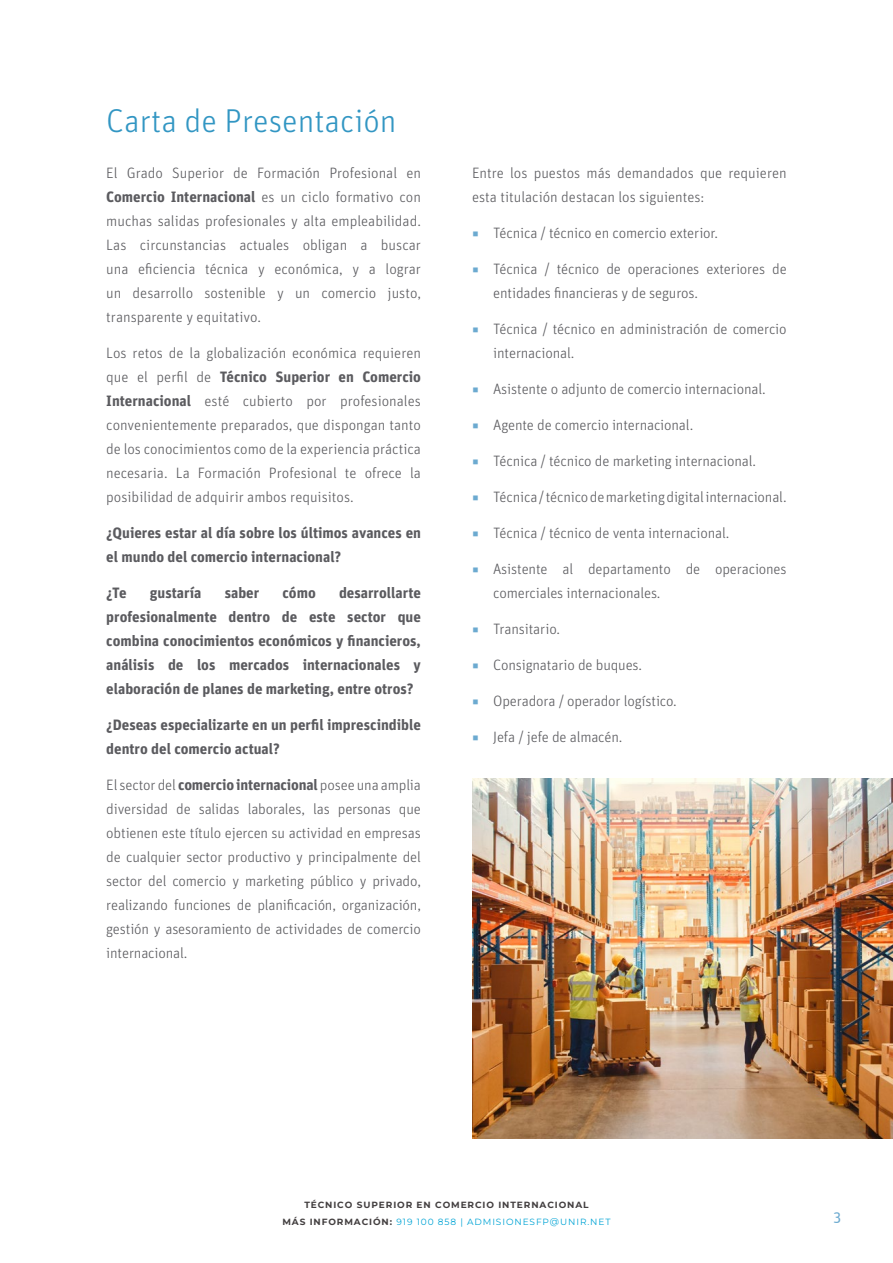
<style>
.page{position:relative;width:893px;height:1263px;background:#fff}
.page>*{position:absolute;margin:0;border:0;box-sizing:border-box;transform-origin:0 0}
.t1{font:300 33px "Unit OT";color:#3296c3}
.t2{font:300 15px/24px "Unit OT";letter-spacing:-.01em;color:#5b5b5f}
.t3{font:700 15px/24px "Unit OT";color:#5b5b5f}
.t4{font:15px "Myriad Pro";color:#6caad0}
.t5{font:100 9px/16.5px "Montserrat";letter-spacing:.1em;color:#433f40;text-align:center}
.s1{font-weight:700}
.s2{color:#6caad0}
.s3{color:#00a4d5}
.s4{font-family:"Unit OT"}
</style>
<div class="page">
<img style="left:472px;top:778px;width:421px;height:360px">
<h1 class="t1" style="left:106px;top:102px;width:292px">Carta de Presentación</h1>
<p class="t2" style="left:106px;top:161px;width:316px;text-align:justify">El Grado Superior de Formación Profesional en <span class="s1">Comercio Internacional</span> es un ciclo formativo con muchas salidas profesionales y alta empleabilidad.<br>Las circunstancias actuales obligan a buscar una eficiencia técnica y económica, y a lograr un desarrollo sostenible y un comercio justo, transparente y equitativo.</p>
<p class="t2" style="left:106px;top:341px;width:316px;text-align:justify">Los retos de la globalización económica requieren que el perfil de <span class="s1">Técnico Superior en Comercio Internacional</span> esté cubierto por profesionales convenientemente preparados, que dispongan tanto de los conocimientos como de la experiencia práctica necesaria. La Formación Profesional te ofrece la posibilidad de adquirir ambos requisitos.</p>
<p class="t3" style="left:106px;top:521px;width:316px">¿Quieres estar al día sobre los últimos avances en el mundo del comercio internacional?</p>
<p class="t3" style="left:106px;top:581px;width:22px">¿Te</p>
<p class="t3" style="left:150px;top:581px;width:53px">gustaría</p>
<p class="t3" style="left:225px;top:581px;width:36px">saber</p>
<p class="t3" style="left:282px;top:581px;width:35px">cómo</p>
<p class="t3" style="left:106px;top:581px;width:316px;text-align:justify;text-indent:233px">desarrollarte profesionalmente dentro de este sector que combina conocimientos económicos y financieros, análisis de los mercados internacionales y elaboración de planes de marketing, entre otros?</p>
<p class="t3" style="left:106px;top:713px;width:316px">¿Deseas especializarte en un perfil imprescindible dentro del comercio actual?</p>
<p class="t2" style="left:106px;top:773px;width:316px;text-align:justify">El sector del <span class="s1">comercio internacional</span> posee una amplia diversidad de salidas laborales, las personas que obtienen este título ejercen su actividad en empresas de cualquier sector productivo y principalmente del sector del comercio y marketing público y privado, realizando funciones de planificación, organización, gestión y asesoramiento de actividades de comercio internacional.</p>
<p class="t2" style="left:472px;top:161px;width:316px">Entre los puestos más demandados que requieren esta titulación destacan los siguientes:</p>
<p class="t2" style="left:472px;top:221px;width:248px"><span class="s2">◾</span> Técnica / técnico en comercio exterior.</p>
<p class="t2" style="left:493px;top:257px;width:295px;text-indent:-21px"><span class="s2">◾</span> Técnica / técnico de operaciones exteriores de entidades financieras y de seguros.</p>
<p class="t2" style="left:493px;top:317px;width:295px;text-indent:-21px"><span class="s2">◾</span> Técnica / técnico en administración de comercio internacional.</p>
<p class="t2" style="left:472px;top:377px;width:295px"><span class="s2">◾</span> Asistente o adjunto de comercio internacional.</p>
<p class="t2" style="left:472px;top:413px;width:223px"><span class="s2">◾</span> Agente de comercio internacional.</p>
<p class="t2" style="left:472px;top:449px;width:286px"><span class="s2">◾</span> Técnica / técnico de marketing internacional.</p>
<p class="t2" style="left:472px;top:485px;width:316px"><span class="s2">◾</span> Técnica / técnico de marketing digital internacional.</p>
<p class="t2" style="left:472px;top:521px;width:259px"><span class="s2">◾</span> Técnica / técnico de venta internacional.</p>
<p class="t2" style="left:493px;top:557px;width:295px;text-indent:-21px"><span class="s2">◾</span> Asistente al departamento de operaciones comerciales internacionales.</p>
<p class="t2" style="left:472px;top:617px;width:90px"><span class="s2">◾</span> Transitario.</p>
<p class="t2" style="left:472px;top:653px;width:172px"><span class="s2">◾</span> Consignatario de buques.</p>
<p class="t2" style="left:472px;top:689px;width:206px"><span class="s2">◾</span> Operadora / operador logístico.</p>
<p class="t2" style="left:472px;top:725px;width:152px"><span class="s2">◾</span> Jefa / jefe de almacén.</p>
<p class="t5" style="left:282px;top:1197px;width:330px">TÉCNICO SUPERIOR EN COMERCIO INTERNACIONAL<br>MÁS INFORMACIÓN: <span class="s3">919 100 858 | ADMISIONESFP@UNIR.NET</span></p>
<p class="t4" style="left:812px;top:1208px;width:30px">» <span class="s4">3</span></p>
</div>
